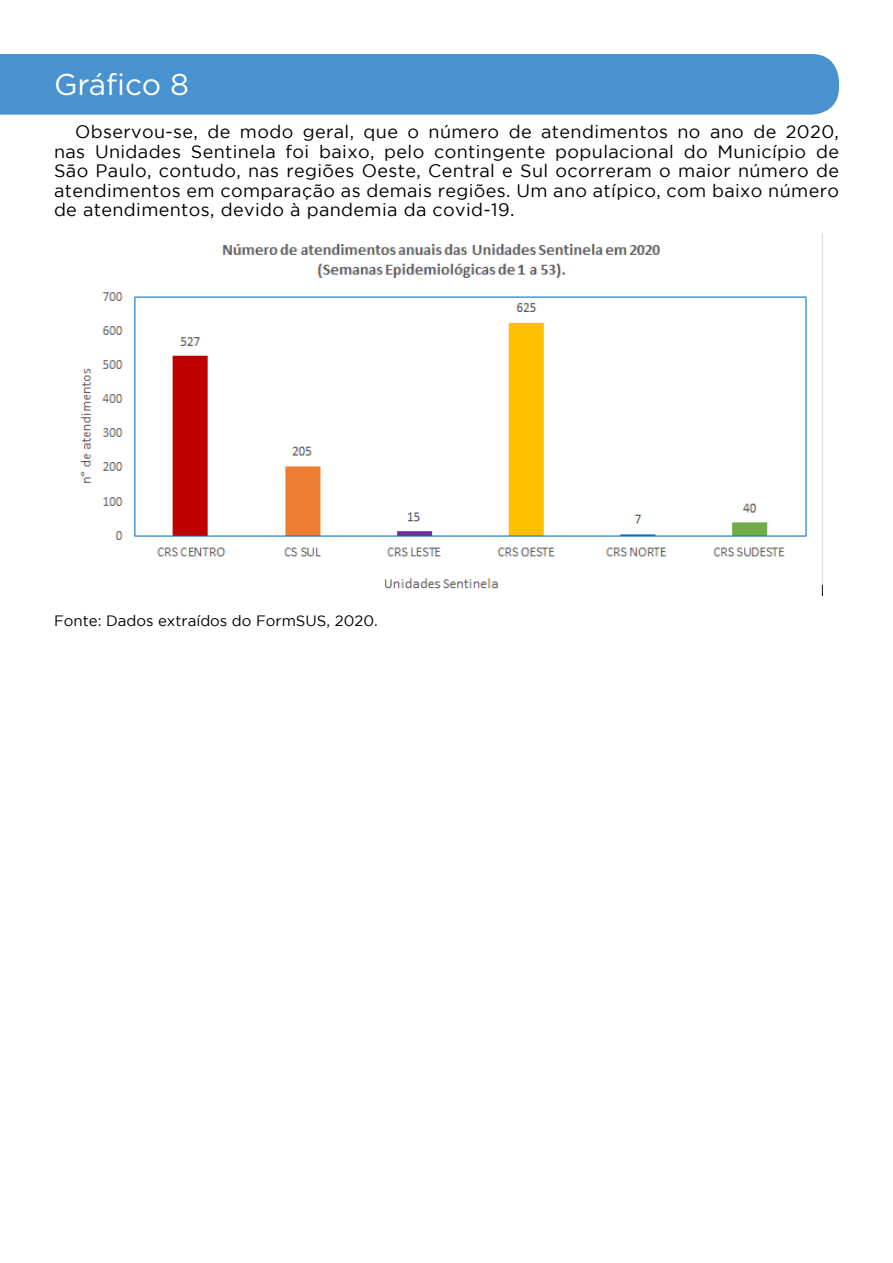
<style>
.page{position:relative;width:893px;height:1263px;background:#fff}
.page>*{position:absolute;margin:0;border:0;box-sizing:border-box;transform-origin:0 0}
.t1{font:30px "Gotham";letter-spacing:-.005em;color:#fff}
.t2{font:18px/19.5px "Gotham";letter-spacing:.02em;color:#000;text-align:justify}
.t3{font:15px "Gotham";color:#000}
</style>
<div class="page">
<div style="left:0;top:54px;width:839px;height:61px;background:#4792cf"></div>
<img style="left:79px;top:243px;width:743px;height:352px">
<h1 class="t1" style="left:54px;top:65px;width:137px">Gráfico 8</h1>
<p class="t2" style="left:54px;top:122px;width:786px;text-indent:21px">Observou-se, de modo geral, que o número de atendimentos no ano de 2020, nas Unidades Sentinela foi baixo, pelo contingente populacional do Município de São Paulo, contudo, nas regiões Oeste, Central e Sul ocorreram o maior número de atendimentos em comparação as demais regiões. Um ano atípico, com baixo número de atendimentos, devido à pandemia da covid-19.</p>
<p class="t3" style="left:54px;top:613px;width:325px">Fonte: Dados extraídos do FormSUS, 2020.</p>
</div>
